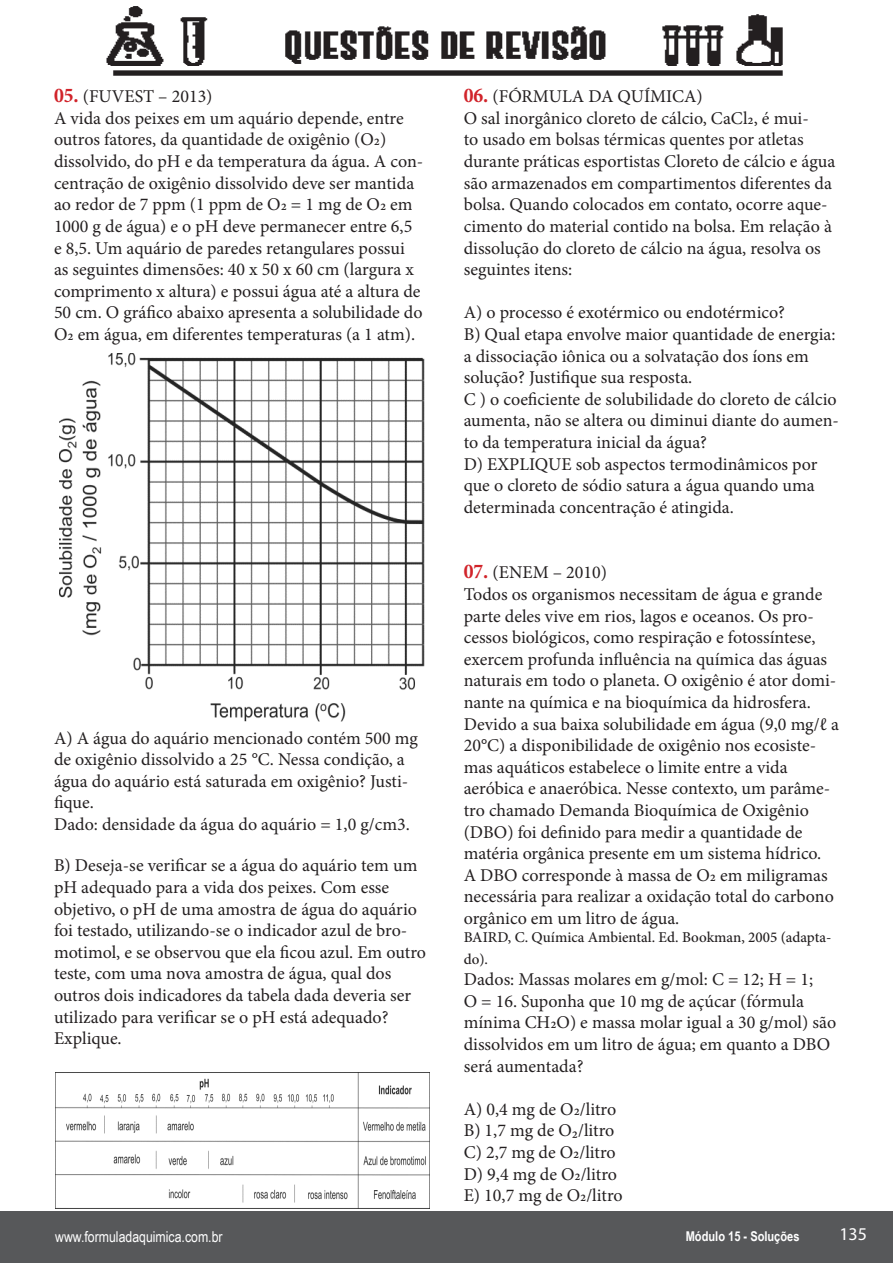
<style>
.page{position:relative;width:893px;height:1263px;background:#fff}
.page>*{position:absolute;margin:0;border:0;box-sizing:border-box;transform-origin:0 0}
.t1{font:18px/21.6px "Minion Pro";color:#231f20}
.t2{font:18px "Myriad Pro";color:#fff}
.t3{font:15px "Arial Narrow";color:#fff}
.t4{font:500 15px/21.6px "Minion Pro";color:#231f20}
.t5{font:700 13.5px "Arial Narrow";color:#fff}
.s1{font-weight:700;font-stretch:condensed;font-size:21px;color:#d1232a}
</style>
<div class="page">
<img style="left:106px;top:6px;width:677px;height:70px">
<div style="left:0;top:1211px;width:893px;height:52px;background:#57585a"></div>
<img style="left:59px;top:353px;width:366px;height:369px">
<img style="left:55px;top:1072px;width:374px;height:137px">
<p class="t1" style="left:54px;top:86px;width:160px"><span class="s1">05.</span> (FUVEST – 2013)</p>
<p class="t1" style="left:54px;top:107px;width:371px">A vida dos peixes em um aquário depende, entre outros fatores, da quantidade de oxigênio (O2) dissolvido, do pH e da temperatura da água. A con&shy;centração de oxigênio dissolvido deve ser mantida ao redor de 7 ppm (1 ppm de O2 = 1 mg de O2 em 1000 g de água) e o pH deve permanecer entre 6,5 e 8,5. Um aquário de paredes retangulares possui as seguintes dimensões: 40 x 50 x 60 cm (largura x comprimento x altura) e possui água até a altura de 50 cm. O gráfico abaixo apresenta a solubilidade do O2 em água, em diferentes temperaturas (a 1 atm).</p>
<p class="t1" style="left:54px;top:727px;width:365px">A) A água do aquário mencionado contém 500 mg de oxigênio dissolvido a 25 °C. Nessa condição, a água do aquário está saturada em oxigênio? Justi&shy;fique.</p>
<p class="t1" style="left:54px;top:813px;width:357px">Dado: densidade da água do aquário = 1,0 g/cm3.</p>
<p class="t1" style="left:54px;top:855px;width:373px">B) Deseja-se verificar se a água do aquário tem um pH adequado para a vida dos peixes. Com esse objetivo, o pH de uma amostra de água do aquário foi testado, utilizando-se o indicador azul de bro&shy;motimol, e se observou que ela ficou azul. Em outro teste, com uma nova amostra de água, qual dos outros dois indicadores da tabela dada deveria ser</p>
<p class="t1" style="left:54px;top:1006px;width:336px">utilizado para verificar se o pH está adequado?<br>Explique.</p>
<p class="t1" style="left:464px;top:86px;width:241px"><span class="s1">06.</span> (FÓRMULA DA QUÍMICA)</p>
<p class="t1" style="left:464px;top:107px;width:373px">O sal inorgânico cloreto de cálcio, CaCl2, é mui-<br>to usado em bolsas térmicas quentes por atletas durante práticas esportistas Cloreto de cálcio e água são armazenados em compartimentos diferentes da bolsa. Quando colocados em contato, ocorre aque&shy;cimento do material contido na bolsa. Em relação à dissolução do cloreto de cálcio na água, resolva os seguintes itens:</p>
<p class="t1" style="left:464px;top:302px;width:323px">A) o processo é exotérmico ou endotérmico?</p>
<p class="t1" style="left:464px;top:323px;width:373px">B) Qual etapa envolve maior quantidade de energia: a dissociação iônica ou a solvatação dos íons em solução? Justifique sua resposta.</p>
<p class="t1" style="left:464px;top:388px;width:377px">C ) o coeficiente de solubilidade do cloreto de cálcio aumenta, não se altera ou diminui diante do aumen&shy;to da temperatura inicial da água?</p>
<p class="t1" style="left:464px;top:453px;width:355px">D) EXPLIQUE sob aspectos termodinâmicos por que o cloreto de sódio satura a água quando uma determinada concentração é atingida.</p>
<p class="t1" style="left:464px;top:562px;width:145px"><span class="s1">07.</span> (ENEM – 2010)</p>
<p class="t1" style="left:464px;top:583px;width:377px">Todos os organismos necessitam de água e grande parte deles vive em rios, lagos e oceanos. Os pro&shy;cessos biológicos, como respiração e fotossíntese, exercem profunda influência na química das águas naturais em todo o planeta. O oxigênio é ator domi&shy;nante na química e na bioquímica da hidrosfera.<br>Devido a sua baixa solubilidade em água (9,0 mg/ℓ a</p>
<p class="t1" style="left:464px;top:735px;width:372px">20°C) a disponibilidade de oxigênio nos ecosiste&shy;mas aquáticos estabelece o limite entre a vida aeróbica e anaeróbica. Nesse contexto, um parâme&shy;tro chamado Demanda Bioquímica de Oxigênio (DBO) foi definido para medir a quantidade de matéria orgânica presente em um sistema hídrico.<br>A DBO corresponde à massa de O2 em miligramas necessária para realizar a oxidação total do carbono orgânico em um litro de água.</p>
<p class="t4" style="left:464px;top:926px;width:369px">BAIRD, C. Química Ambiental. Ed. Bookman, 2005 (adapta&shy;do).</p>
<p class="t1" style="left:464px;top:969px;width:351px">Dados: Massas molares em g/mol: C = 12; H = 1;</p>
<p class="t1" style="left:464px;top:990px;width:374px">O = 16. Suponha que 10 mg de açúcar (fórmula mínima CH2O) e massa molar igual a 30 g/mol) são dissolvidos em um litro de água; em quanto a DBO será aumentada?</p>
<p class="t1" style="left:464px;top:1098px;width:154px">A) 0,4 mg de O2/litro</p>
<p class="t1" style="left:464px;top:1120px;width:152px">B) 1,7 mg de O₂/litro</p>
<p class="t1" style="left:464px;top:1141px;width:154px">C) 2,7 mg de O2/litro</p>
<p class="t1" style="left:464px;top:1163px;width:155px">D) 9,4 mg de O2/litro</p>
<p class="t1" style="left:464px;top:1185px;width:160px">E) 10,7 mg de O2/litro</p>
<p class="t3" style="left:61px;top:1224px;width:169px">www.formuladaquimica.com.br</p>
<p class="t5" style="left:617px;top:1226px;width:168px">Módulo 4 - Classificação Periód</p>
<p class="t3" style="left:55px;top:1225px;width:169px">www.formuladaquimica.com.br</p>
<p class="t5" style="left:624px;top:1226px;width:171px">Módulo 2- Separação de Mistura</p>
<p class="t5" style="left:646px;top:1226px;width:155px">Módulo 3 - Estrutura Atômica</p>
<p class="t5" style="left:686px;top:1226px;width:115px">Módulo 15 - Soluções</p>
<p class="t2" style="left:839px;top:1223px;width:29px">135</p>
</div>
